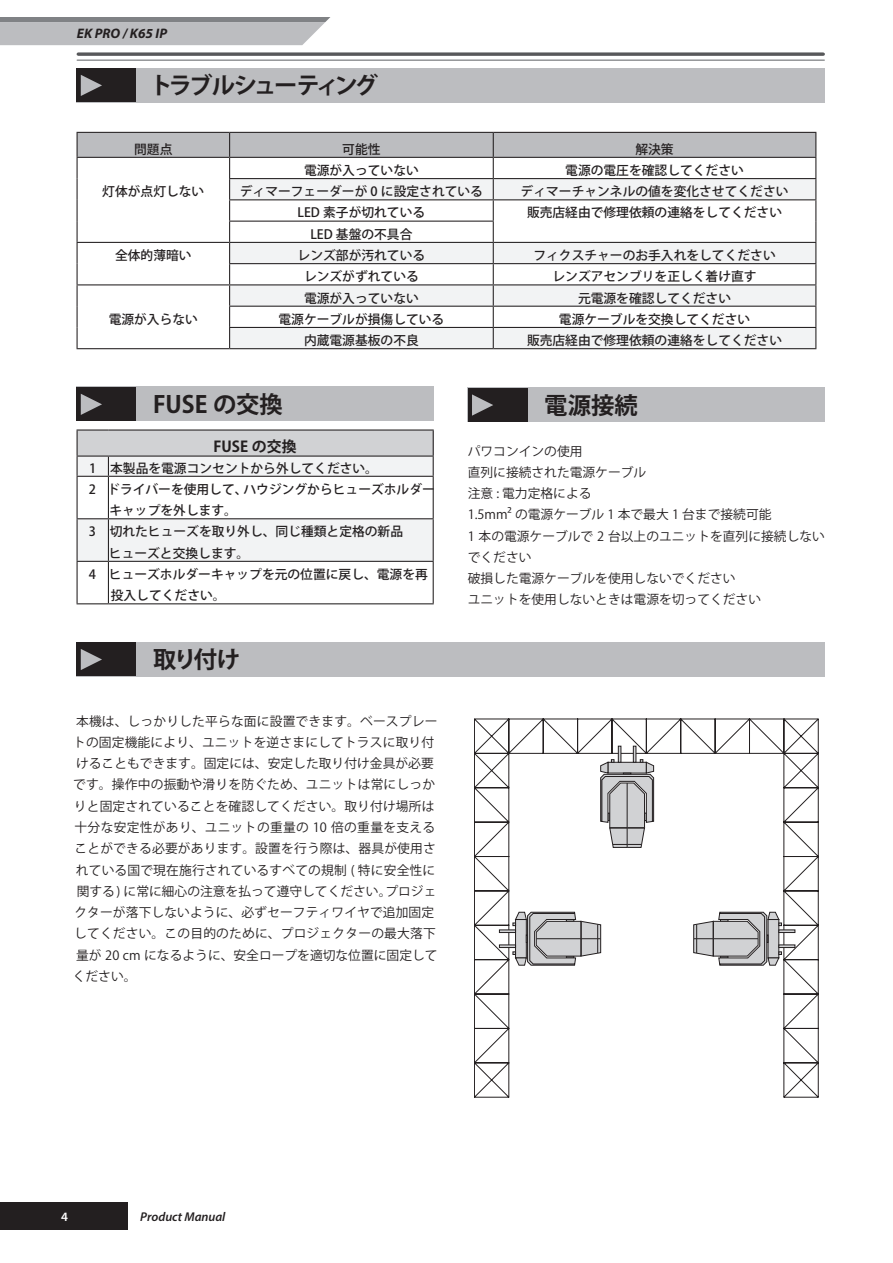
<style>
.page{position:relative;width:893px;height:1263px;background:#fff}
.page>*{position:absolute;margin:0;border:0;box-sizing:border-box;transform-origin:0 0}
.t1{font:700 23.4px "Koz Go Pro";letter-spacing:-.05em;color:#231f20}
.t2{font:700 23.4px "Koz Go Pro";letter-spacing:-.135em;color:#231f20}
.t3{font:700 14.85px "Koz Go Pro";color:#231f20}
.t4{font:italic 700 13.8px "Myriad Pro";color:#231f20}
.t5{font:12.75px/21.3px "Koz Go Pro";letter-spacing:.01em;color:#231f20}
.t6{font:500 12.75px "Koz Go Pro";color:#231f20}
.t7{font:italic 600 12.75px "Myriad Pro";color:#231f20}
.t8{font:600 12.75px "Myriad Pro";color:#fff}
</style>
<div class="page">
<svg style="left:0;top:17px;width:330px;height:28px;background:#b4b5b8"></svg>
<div style="left:0;top:1202px;width:128px;height:28px;background:#231f20"></div>
<svg style="left:78px;top:52px;width:745px;height:4px;background:#6f7072"></svg>
<hr style="left:77px;top:60px;width:747px;height:1px;background:#808285">
<div style="left:77px;top:68px;width:748px;height:34px;background:#bcbdc0"></div>
<div style="left:77px;top:387px;width:357px;height:34px;background:#bcbdc0"></div>
<div style="left:77px;top:642px;width:748px;height:34px;background:#bcbdc0"></div>
<div style="left:77px;top:68px;width:59px;height:34px;background:#231f20"></div>
<div style="left:77px;top:387px;width:59px;height:34px;background:#231f20"></div>
<div style="left:77px;top:642px;width:59px;height:34px;background:#231f20"></div>
<svg style="left:81px;top:75px;width:21px;height:21px"></svg>
<svg style="left:81px;top:394px;width:21px;height:21px"></svg>
<svg style="left:81px;top:649px;width:21px;height:21px"></svg>
<svg style="left:77px;top:132px;width:739px;height:217px"></svg>
<hr style="left:77px;top:429px;width:31px;height:2px;background:#231f20">
<hr style="left:108px;top:429px;width:326px;height:2px;background:#231f20">
<svg style="left:77px;top:431px;width:357px;height:172px"></svg>
<hr style="left:77px;top:476px;width:31px;height:1px;background:#231f20">
<hr style="left:77px;top:477px;width:1px;height:41px;background:#231f20">
<hr style="left:108px;top:476px;width:326px;height:1px;background:#231f20">
<hr style="left:108px;top:477px;width:1px;height:41px;background:#231f20">
<hr style="left:433px;top:477px;width:1px;height:41px;background:#231f20">
<hr style="left:77px;top:518px;width:31px;height:1px;background:#231f20">
<hr style="left:77px;top:519px;width:1px;height:42px;background:#231f20">
<hr style="left:108px;top:518px;width:326px;height:1px;background:#231f20">
<hr style="left:108px;top:519px;width:1px;height:42px;background:#231f20">
<hr style="left:433px;top:519px;width:1px;height:42px;background:#231f20">
<hr style="left:77px;top:561px;width:31px;height:1px;background:#231f20">
<hr style="left:77px;top:562px;width:1px;height:41px;background:#231f20">
<hr style="left:108px;top:561px;width:326px;height:1px;background:#231f20">
<hr style="left:108px;top:562px;width:1px;height:41px;background:#231f20">
<hr style="left:433px;top:562px;width:1px;height:41px;background:#231f20">
<hr style="left:77px;top:603px;width:31px;height:1px;background:#231f20">
<hr style="left:108px;top:603px;width:326px;height:1px;background:#231f20">
<svg style="left:474px;top:719px;width:345px;height:378px"></svg>
<div style="left:633px;top:746px;width:3px;height:17px;background:#d1d2d4;border:1px solid #231f20"></div>
<div style="left:618px;top:746px;width:3px;height:17px;background:#d1d2d4;border:1px solid #231f20"></div>
<svg style="left:600px;top:759px;width:54px;height:89px;background:#b8b7b9"></svg>
<svg style="left:499px;top:929px;width:14px;height:4px"></svg>
<svg style="left:499px;top:944px;width:14px;height:4px"></svg>
<svg style="left:513px;top:912px;width:88px;height:54px;background:#b8b8b9"></svg>
<svg style="left:782px;top:944px;width:13px;height:4px"></svg>
<svg style="left:782px;top:929px;width:13px;height:4px"></svg>
<svg style="left:693px;top:912px;width:89px;height:54px;background:#b8b8ba"></svg>
<div style="left:468px;top:388px;width:357px;height:34px;background:#bcbdc0"></div>
<div style="left:468px;top:388px;width:59px;height:33px;background:#231f20"></div>
<svg style="left:472px;top:394px;width:21px;height:22px"></svg>
<p class="t4" style="left:77px;top:24px;width:92px">EK PRO / K65 IP</p>
<h1 class="t2" style="left:149px;top:70px;width:230px">トラブルシューティング</h1>
<p class="t6" style="left:134px;top:141px;width:40px">問題点</p>
<p class="t6" style="left:342px;top:141px;width:40px">可能性</p>
<p class="t6" style="left:635px;top:141px;width:40px">解決策</p>
<p class="t6" style="left:102px;top:183px;width:104px">灯体が点灯しない</p>
<p class="t6" style="left:304px;top:162px;width:116px">電源が入っていない</p>
<p class="t6" style="left:565px;top:162px;width:180px">電源の電圧を確認してください</p>
<p class="t6" style="left:240px;top:183px;width:245px">ディマーフェーダーが 0 に設定されている</p>
<p class="t6" style="left:521px;top:183px;width:269px">ディマーチャンネルの値を変化させてください</p>
<p class="t6" style="left:298px;top:205px;width:129px">LED 素子が切れている</p>
<p class="t6" style="left:527px;top:205px;width:257px">販売店経由で修理依頼の連絡をしてください</p>
<p class="t6" style="left:310px;top:226px;width:104px">LED 基盤の不具合</p>
<p class="t6" style="left:115px;top:247px;width:78px">全体的薄暗い</p>
<p class="t6" style="left:298px;top:247px;width:129px">レンズ部が汚れている</p>
<p class="t6" style="left:533px;top:247px;width:244px">フィクスチャーのお手入れをしてください</p>
<p class="t6" style="left:304px;top:268px;width:116px">レンズがずれている</p>
<p class="t6" style="left:552px;top:268px;width:206px">レンズアセンブリを正しく着け直す</p>
<p class="t6" style="left:109px;top:311px;width:91px">電源が入らない</p>
<p class="t6" style="left:304px;top:290px;width:116px">電源が入っていない</p>
<p class="t6" style="left:578px;top:290px;width:155px">元電源を確認してください</p>
<p class="t6" style="left:278px;top:311px;width:167px">電源ケーブルが損傷している</p>
<p class="t6" style="left:559px;top:311px;width:193px">電源ケーブルを交換してください</p>
<p class="t6" style="left:304px;top:332px;width:116px">内蔵電源基板の不良</p>
<p class="t6" style="left:527px;top:332px;width:257px">販売店経由で修理依頼の連絡をしてください</p>
<h1 class="t1" style="left:153px;top:389px;width:131px">FUSE の交換</h1>
<p class="t3" style="left:214px;top:437px;width:84px">FUSE の交換</p>
<p class="t6" style="left:89px;top:460px;width:290px">1 本製品を電源コンセントから外してください。</p>
<p class="t6" style="left:89px;top:481px;width:348px">2 ドライバーを使用して、ハウジングからヒューズホルダー</p>
<p class="t6" style="left:109px;top:502px;width:129px">キャップを外します。</p>
<p class="t6" style="left:89px;top:524px;width:316px">3 切れたヒューズを取り外し、同じ種類と定格の新品</p>
<p class="t6" style="left:109px;top:545px;width:142px">ヒューズと交換します。</p>
<p class="t6" style="left:89px;top:566px;width:340px">4 ヒューズホルダーキャップを元の位置に戻し、電源を再</p>
<p class="t6" style="left:111px;top:587px;width:116px">投入してください。</p>
<h1 class="t1" style="left:153px;top:644px;width:88px">取り付け</h1>
<p class="t5" style="left:76px;top:711px;width:363px">本機は、しっかりした平らな面に設置できます。ベースプレー</p>
<p class="t5" style="left:73px;top:732px;width:363px">トの固定機能により、ユニットを逆さまにしてトラスに取り付</p>
<p class="t5" style="left:76px;top:753px;width:359px">けることもできます。固定には、安定した取り付け金具が必要</p>
<p class="t5" style="left:73px;top:774px;width:363px">です。操作中の振動や滑りを防ぐため、ユニットは常にしっか</p>
<p class="t5" style="left:74px;top:796px;width:362px">りと固定されていることを確認してください。取り付け場所は</p>
<p class="t5" style="left:75px;top:817px;width:362px">十分な安定性があり、ユニットの重量の 10 倍の重量を支える</p>
<p class="t5" style="left:75px;top:838px;width:363px">ことができる必要があります。設置を行う際は、器具が使用さ</p>
<p class="t5" style="left:76px;top:859px;width:361px">れている国で現在施行されているすべての規制 ( 特に安全性に</p>
<p class="t5" style="left:77px;top:881px;width:361px">関する ) に常に細心の注意を払って遵守してください。プロジェ</p>
<p class="t5" style="left:74px;top:902px;width:361px">クターが落下しないように、必ずセーフティワイヤで追加固定</p>
<p class="t5" style="left:74px;top:923px;width:363px">してください。この目的のために、プロジェクターの最大落下</p>
<p class="t5" style="left:76px;top:944px;width:363px">量が 20 cm になるように、安全ロープを適切な位置に固定して</p>
<p class="t5" style="left:73px;top:966px;width:65px">ください。</p>
<h1 class="t1" style="left:544px;top:390px;width:95px">電源接続</h1>
<p class="t5" style="left:468px;top:441px;width:359px">パワコンインの使用<br>直列に接続された電源ケーブル<br>注意 : 電力定格による<br>1.5mm² の電源ケーブル 1 本で最大 1 台まで接続可能<br>1 本の電源ケーブルで 2 台以上のユニットを直列に接続しないでください<br>破損した電源ケーブルを使用しないでください<br>ユニットを使用しないときは電源を切ってください</p>
<p class="t8" style="left:61px;top:1208px;width:8px">4</p>
<p class="t7" style="left:140px;top:1208px;width:87px">Product Manual</p>
</div>
